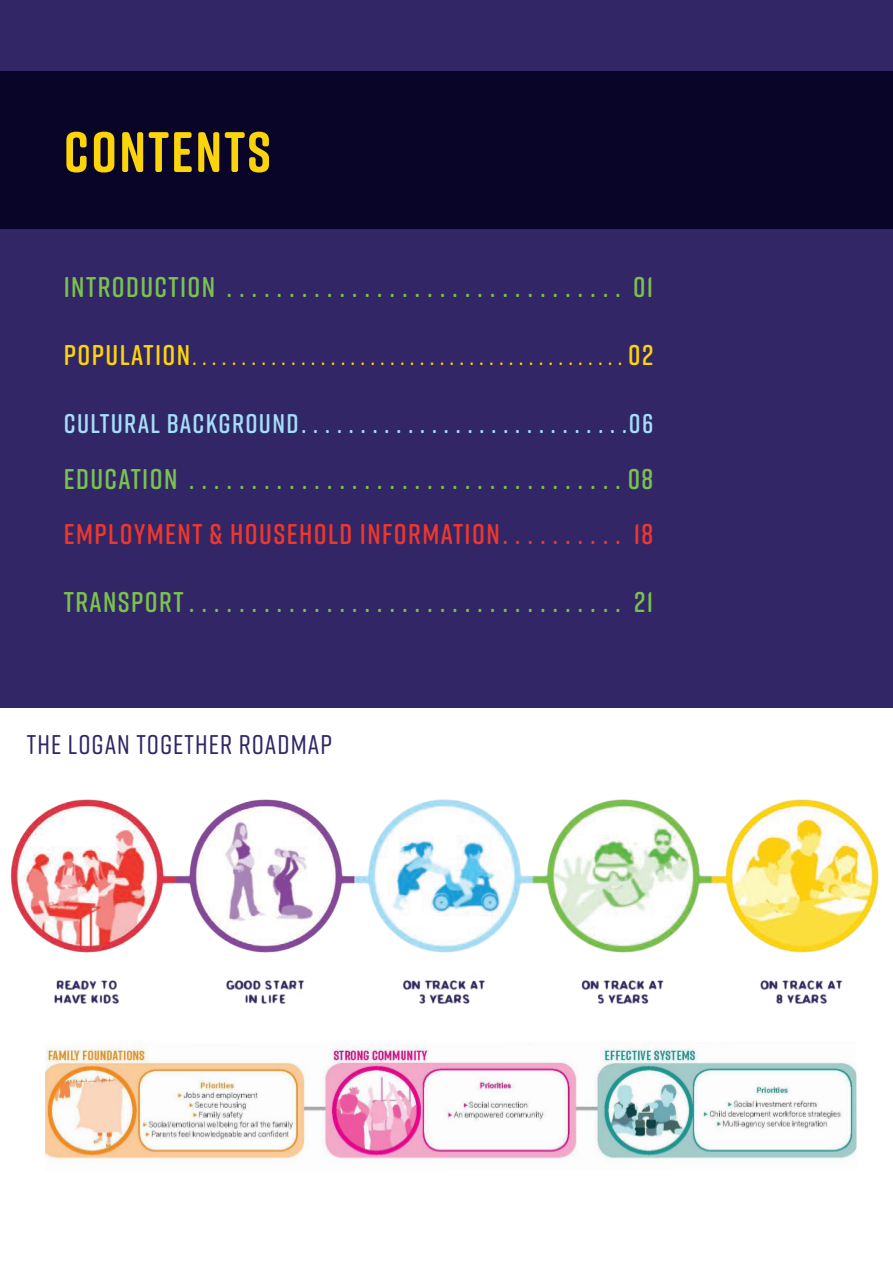
<style>
.page{position:relative;width:893px;height:1263px;background:#fff}
.page>*{position:absolute;margin:0;border:0;box-sizing:border-box;transform-origin:0 0}
.t1{font:700 57px "Rift Soft";letter-spacing:.04em;color:#fcd40b}
.t2{font:600 28.5px "Rift Soft";letter-spacing:.05em;color:#7ac24c}
.t3{font:600 28.5px "Rift Soft";letter-spacing:.05em;color:#ee372d}
.t4{font:600 27px "Rift Soft";letter-spacing:.05em;color:#a4def8}
.t5{font:500 27px "Rift Soft";letter-spacing:.04em;color:#322666}
.t6{font:600 22.5px "Rift Soft";color:#fcd40b}
.s1{font-size:28.5px}
</style>
<div class="page">
<div style="left:0;top:0;width:893px;height:707px;background:#322666"></div>
<div style="left:0;top:71px;width:893px;height:158px;background:#090528"></div>
<img style="left:10px;top:799px;width:869px;height:205px">
<img style="left:45px;top:1043px;width:812px;height:116px">
<p class="t1" style="left:64px;top:111px;width:209px">CONTENTS</p>
<p class="t2" style="left:64px;top:267px;width:591px">INTRODUCTION . . . . . . . . . . . . . . . . . . . . . . . . . . . . . . . . 01</p>
<p class="t6" style="left:64px;top:341px;width:591px"><span class="s1">POPULATION</span> . . . . . . . . . . . . . . . . . . . . . . . . . . . . . . . . . . . . . . . . . . . . <span class="s1">02</span></p>
<p class="t4" style="left:64px;top:405px;width:591px">CULTURAL BACKGROUND . . . . . . . . . . . . . . . . . . . . . . . . . . . 06</p>
<p class="t2" style="left:64px;top:458px;width:591px">EDUCATION . . . . . . . . . . . . . . . . . . . . . . . . . . . . . . . . . . 08</p>
<p class="t3" style="left:64px;top:514px;width:591px">EMPLOYMENT &amp; HOUSEHOLD INFORMATION . . . . . . . . . . 18</p>
<p class="t2" style="left:64px;top:582px;width:591px">TRANSPORT . . . . . . . . . . . . . . . . . . . . . . . . . . . . . . . . . . . 21</p>
<p class="t5" style="left:27px;top:726px;width:307px">THE LOGAN TOGETHER ROADMAP</p>
</div>
